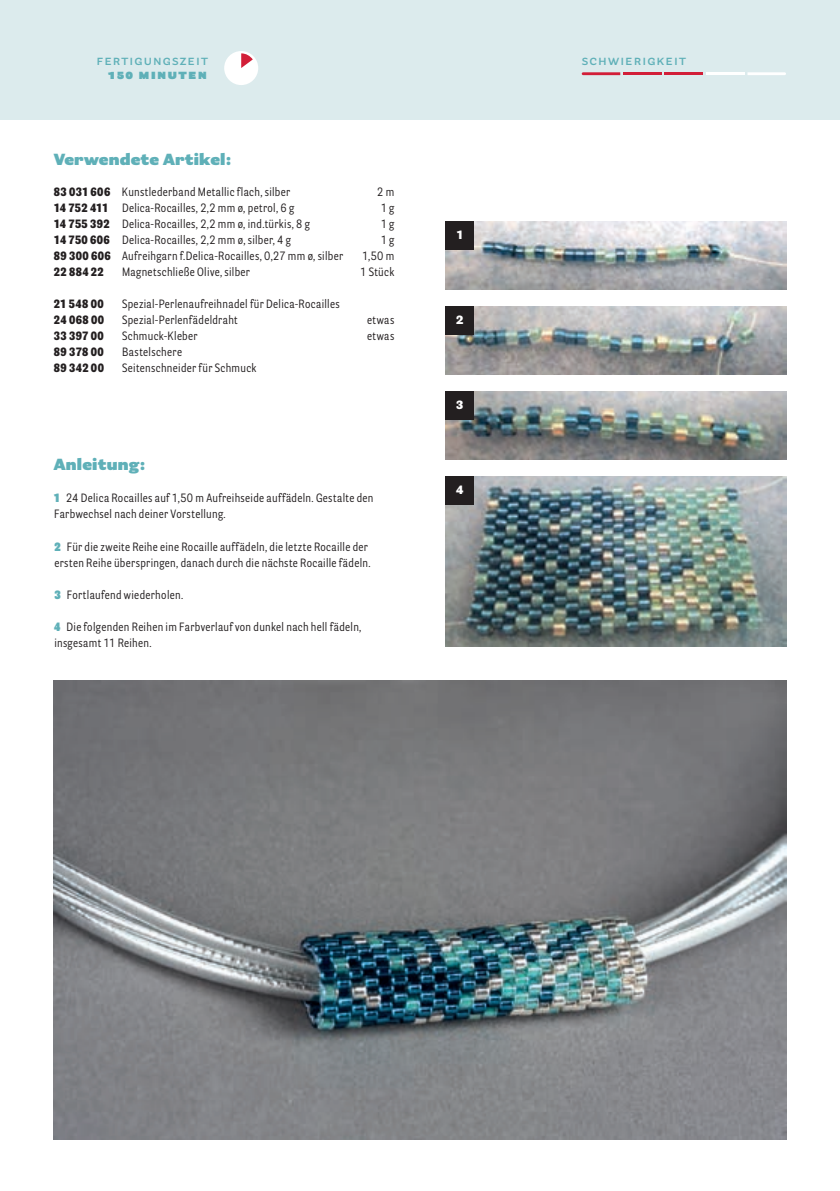
<style>
.page{position:relative;width:840px;height:1191px;background:#fff}
.page>*{position:absolute;margin:0;border:0;box-sizing:border-box;transform-origin:0 0}
.t1{font:900 16px "Parry Grotesque Pro";letter-spacing:.01em;color:#5fb0b8}
.t2{font:600 14px "Parry Grotesque Pro";letter-spacing:.08em;color:#5fb0b8}
.t3{font:900 14px "Parry Grotesque Pro";letter-spacing:.08em;color:#5fb0b8}
.t4{font:12px/16px "Parry Grot Con Pro";letter-spacing:.03em;color:#231f20}
.t5{font:900 12px "Parry Grot Con Pro";letter-spacing:.03em;color:#231f20}
.t6{font:900 12px "Parry Grotesque Pro";color:#fff}
.s1{font-weight:900}
.s2{font-weight:900;color:#5fb0b8}
</style>
<div class="page">
<div style="left:0;top:0;width:839px;height:119px;background:#dcebed"></div>
<div style="left:224px;top:51px;width:34px;height:34px;background:#fff;border-radius:50%"></div>
<svg style="left:241px;top:53px;width:12px;height:15px"></svg>
<svg style="left:581px;top:72px;width:39px;height:3px"></svg>
<hr style="left:622px;top:72px;width:39px;height:3px;background:#d21e38">
<hr style="left:664px;top:72px;width:38px;height:3px;background:#d21e38">
<hr style="left:705px;top:72px;width:39px;height:3px;background:#fff">
<svg style="left:747px;top:72px;width:38px;height:3px"></svg>
<img style="left:445px;top:221px;width:340px;height:68px">
<img style="left:445px;top:306px;width:340px;height:68px">
<img style="left:445px;top:391px;width:340px;height:68px">
<img style="left:445px;top:476px;width:340px;height:170px">
<img style="left:54px;top:680px;width:731px;height:460px">
<div style="left:445px;top:221px;width:28px;height:28px;background:#231f20"></div>
<div style="left:445px;top:306px;width:28px;height:28px;background:#231f20"></div>
<div style="left:445px;top:391px;width:28px;height:29px;background:#231f20"></div>
<div style="left:445px;top:476px;width:28px;height:29px;background:#231f20"></div>
<p class="t2" style="left:96px;top:50px;width:113px">fertigungszeit</p>
<p class="t2" style="left:581px;top:50px;width:106px">schwierigkeit</p>
<p class="t3" style="left:108px;top:63px;width:100px">150 minuten</p>
<h1 class="t1" style="left:54px;top:148px;width:179px">Verwendete Artikel:</h1>
<p class="t4" style="left:54px;top:184px;width:238px"><span class="s1">83 031 606</span> Kunstlederband Metallic flach, silber</p>
<p class="t4" style="left:377px;top:184px;width:19px">2 m</p>
<p class="t4" style="left:54px;top:200px;width:242px"><span class="s1">14 752 411</span> Delica-Rocailles, 2,2 mm ø, petrol, 6 g</p>
<p class="t4" style="left:380px;top:200px;width:15px">1 g</p>
<p class="t4" style="left:54px;top:216px;width:257px"><span class="s1">14 755 392</span> Delica-Rocailles, 2,2 mm ø, ind.türkis, 8 g</p>
<p class="t4" style="left:380px;top:216px;width:15px">1 g</p>
<p class="t4" style="left:54px;top:232px;width:238px"><span class="s1">14 750 606</span> Delica-Rocailles, 2,2 mm ø, silber, 4 g</p>
<p class="t4" style="left:380px;top:232px;width:15px">1 g</p>
<p class="t4" style="left:54px;top:248px;width:290px"><span class="s1">89 300 606</span> Aufreihgarn f.Delica-Rocailles, 0,27 mm ø, silber</p>
<p class="t4" style="left:362px;top:248px;width:34px">1,50 m</p>
<p class="t5" style="left:54px;top:263px;width:51px">22 884 22</p>
<p class="t4" style="left:122px;top:264px;width:129px">Magnetschließe Olive, silber</p>
<p class="t4" style="left:360px;top:264px;width:36px">1 Stück</p>
<p class="t5" style="left:54px;top:295px;width:51px">21 548 00</p>
<p class="t4" style="left:122px;top:296px;width:219px">Spezial-Perlenaufreihnadel für Delica-Rocailles</p>
<p class="t5" style="left:54px;top:311px;width:52px">24 068 00</p>
<p class="t4" style="left:122px;top:312px;width:117px">Spezial-Perlenfädeldraht</p>
<p class="t4" style="left:367px;top:312px;width:29px">etwas</p>
<p class="t5" style="left:54px;top:327px;width:51px">33 397 00</p>
<p class="t4" style="left:122px;top:328px;width:77px">Schmuck-Kleber</p>
<p class="t4" style="left:367px;top:328px;width:29px">etwas</p>
<p class="t5" style="left:54px;top:343px;width:51px">89 378 00</p>
<p class="t4" style="left:122px;top:344px;width:61px">Bastelschere</p>
<p class="t5" style="left:54px;top:359px;width:51px">89 342 00</p>
<p class="t4" style="left:122px;top:360px;width:136px">Seitenschneider für Schmuck</p>
<h1 class="t1" style="left:54px;top:452px;width:93px">Anleitung:</h1>
<p class="t4" style="left:54px;top:490px;width:321px"><span class="s2">1</span> 24 Delica Rocailles auf 1,50 m Aufreihseide auffädeln. Gestalte den<br>Farbwechsel nach deiner Vorstellung.</p>
<p class="t4" style="left:54px;top:538px;width:317px"><span class="s2">2</span> Für die zweite Reihe eine Rocaille auffädeln, die letzte Rocaille der ersten Reihe überspringen, danach durch die nächste Rocaille fädeln.</p>
<p class="t4" style="left:54px;top:586px;width:130px"><span class="s2">3</span> Fortlaufend wiederholen.</p>
<p class="t4" style="left:54px;top:618px;width:309px"><span class="s2">4</span> Die folgenden Reihen im Farbverlauf von dunkel nach hell fädeln, insgesamt 11 Reihen.</p>
<p class="t6" style="left:456px;top:226px;width:7px">1</p>
<p class="t6" style="left:456px;top:311px;width:9px">2</p>
<p class="t6" style="left:456px;top:396px;width:9px">3</p>
<p class="t6" style="left:456px;top:481px;width:9px">4</p>
</div>
